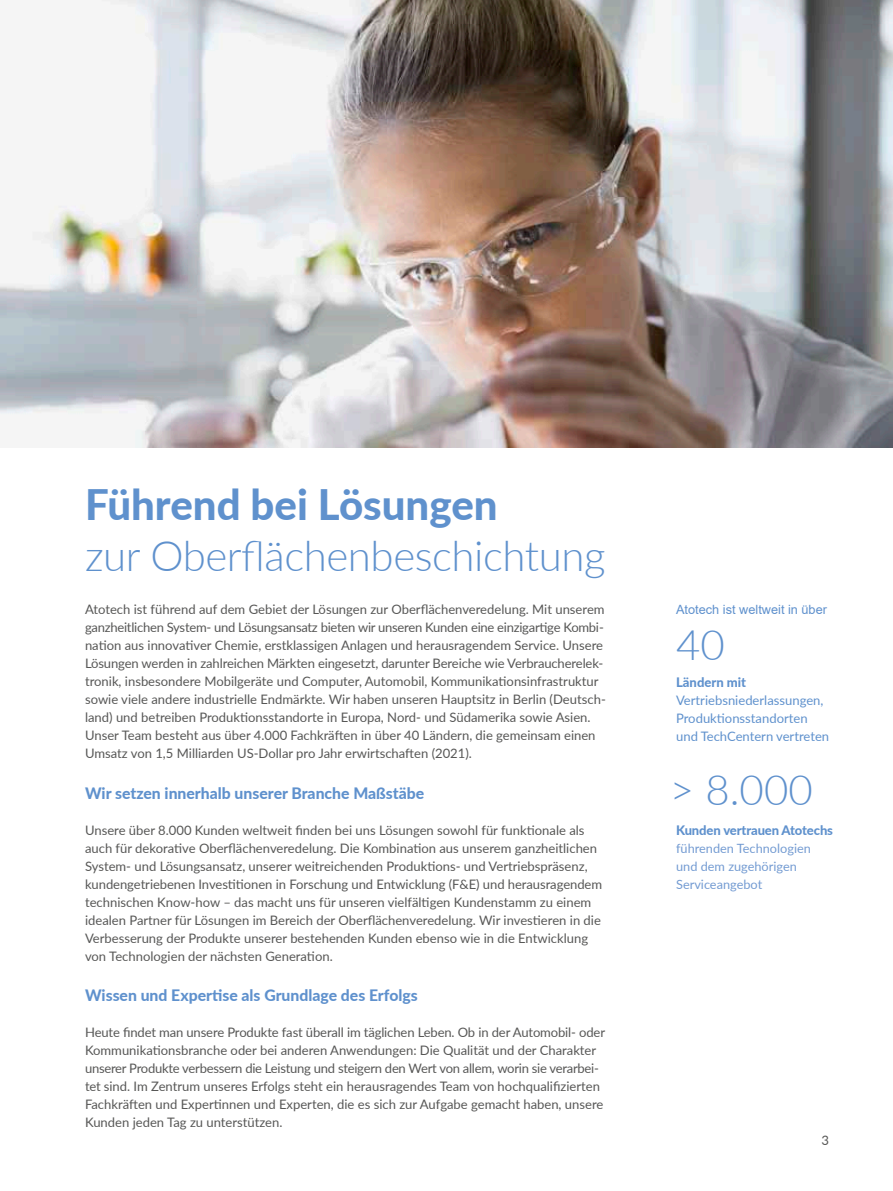
<style>
.page{position:relative;width:893px;height:1191px;background:#fff}
.page>*{position:absolute;margin:0;border:0;box-sizing:border-box;transform-origin:0 0}
.t1{font:300 42px "Lato";letter-spacing:-.01em;color:#5f91cd}
.t2{font:800 42px "Lato";color:#5f91cd}
.t3{font:900 15.75px "Lato";color:#5f91cd}
.t4{font:13.05px/18px "Lato";color:#575756}
.t5{font:13.05px/18px "Lato";color:#5f91cd}
.t6{font:800 13.05px "Lato";letter-spacing:-.01em;color:#5f91cd}
.t7{font:12.75px/18px "Lato";color:#739bd2}
.t8{font:12.75px "Arial";color:#5f91cd}
</style>
<div class="page">
<img style="left:0;top:0;width:893px;height:447px">
<h1 class="t2" style="left:85px;top:474px;width:414px">Führend bei Lösungen</h1>
<h1 class="t1" style="left:85px;top:527px;width:522px">zur Oberflächenbeschichtung</h1>
<p class="t4" style="left:85px;top:600px;width:522px">Atotech ist führend auf dem Gebiet der Lösungen zur Oberflächenveredelung. Mit unserem ganzheitlichen System- und Lösungsansatz bieten wir unseren Kunden eine einzigartige Kombi&shy;nation aus innovativer Chemie, erstklassigen Anlagen und herausragendem Service. Unsere Lösungen werden in zahlreichen Märkten eingesetzt, darunter Bereiche wie Verbraucherelek&shy;tronik, insbesondere Mobilgeräte und Computer, Automobil, Kommunikationsinfrastruktur sowie viele andere industrielle Endmärkte. Wir haben unseren Hauptsitz in Berlin (Deutsch&shy;land) und betreiben Produktionsstandorte in Europa, Nord- und Südamerika sowie Asien.<br>Unser Team besteht aus über 4.000 Fachkräften in über 40 Ländern, die gemeinsam einen Umsatz von 1,5 Milliarden US-Dollar pro Jahr erwirtschaften (2021).</p>
<p class="t3" style="left:85px;top:781px;width:341px">Wir setzen innerhalb unserer Branche Maßstäbe</p>
<p class="t4" style="left:85px;top:820px;width:519px">Unsere über 8.000 Kunden weltweit finden bei uns Lösungen sowohl für funktionale als auch für dekorative Oberflächenveredelung. Die Kombination aus unserem ganzheitlichen System- und Lösungsansatz, unserer weitreichenden Produktions- und Vertriebspräsenz, kundengetriebenen Investitionen in Forschung und Entwicklung (F&amp;E) und herausragendem technischen Know-how – das macht uns für unseren vielfältigen Kundenstamm zu einem idealen Partner für Lösungen im Bereich der Oberflächenveredelung. Wir investieren in die Verbesserung der Produkte unserer bestehenden Kunden ebenso wie in die Entwicklung von Technologien der nächsten Generation.</p>
<p class="t3" style="left:85px;top:983px;width:334px">Wissen und Expertise als Grundlage des Erfolgs</p>
<p class="t4" style="left:85px;top:1023px;width:522px">Heute findet man unsere Produkte fast überall im täglichen Leben. Ob in der Automobil- oder Kommunikationsbranche oder bei anderen Anwendungen: Die Qualität und der Charakter unserer Produkte verbessern die Leistung und steigern den Wert von allem, worin sie verarbei&shy;tet sind. Im Zentrum unseres Erfolgs steht ein herausragendes Team von hochqualifizierten Fachkräften und Expertinnen und Experten, die es sich zur Aufgabe gemacht haben, unsere Kunden jeden Tag zu unterstützen.</p>
<p class="t8" style="left:676px;top:600px;width:152px">Atotech ist weltweit in über</p>
<h1 class="t1" style="left:676px;top:615px;width:50px">40</h1>
<p class="t6" style="left:676px;top:673px;width:72px">Ländern mit</p>
<p class="t5" style="left:676px;top:691px;width:155px">Vertriebsniederlassungen,<br>Produktionsstandorten und TechCentern vertreten</p>
<h1 class="t1" style="left:670px;top:760px;width:144px">&gt; 8.000</h1>
<p class="t6" style="left:676px;top:820px;width:158px">Kunden vertrauen Atotechs</p>
<p class="t7" style="left:676px;top:838px;width:136px">führenden Technologien und dem zugehörigen<br>Serviceangebot</p>
<p class="t4" style="left:822px;top:1131px;width:9px">3</p>
</div>
